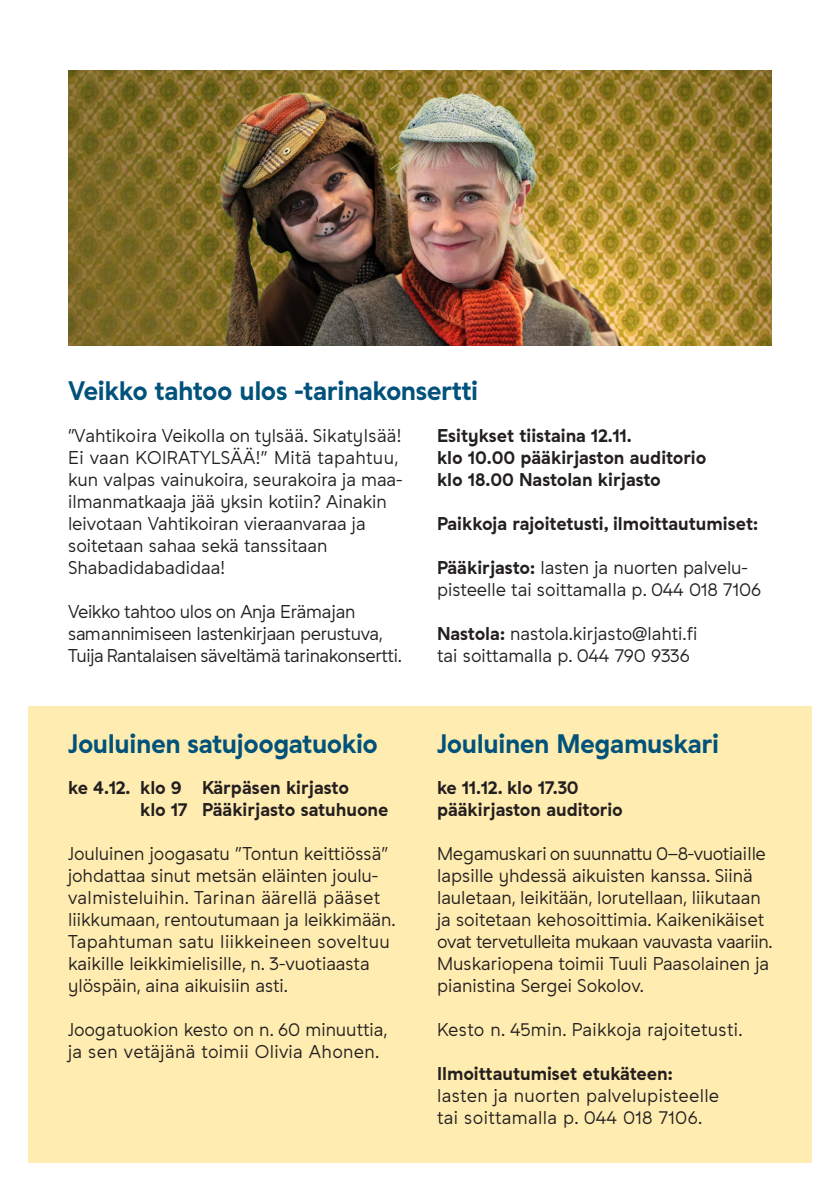
<style>
.page{position:relative;width:840px;height:1191px;background:#fff}
.page>*{position:absolute;margin:0;border:0;box-sizing:border-box;transform-origin:0 0}
.väliotsikko{font:700 26px "Studio Feixen Sans Lahti";letter-spacing:-.015em;color:#00527b}
.leipäteksti{font:18px/22px "Studio Feixen Sans Lahti";color:#231f20}
.leipäteksti-2{font:700 18px/22px "Studio Feixen Sans Lahti";color:#231f20}
.leipäteksti-3{font:18px/22px "Studio Feixen Sans Lahti";letter-spacing:.02em;color:#231f20}
.leipäteksti-4{font:18px/22px "Studio Feixen Sans Lahti";letter-spacing:-.02em;color:#231f20}
.s1{font-weight:700}
</style>
<div class="page">
<div style="left:28px;top:706px;width:783px;height:456px;background:#ffecb0"></div>
<img style="left:68px;top:71px;width:703px;height:274px">
<p class="väliotsikko" style="left:68px;top:375px;width:411px">Veikko tahtoo ulos -tarinakonsertti</p>
<p class="leipäteksti" style="left:68px;top:425px;width:336px">”Vahtikoira Veikolla on tylsää. Sikatylsää!<br>Ei vaan KOIRATYLSÄÄ!” Mitä tapahtuu, kun valpas vainukoira, seurakoira ja maa&shy;ilmanmatkaaja jää yksin kotiin? Ainakin leivotaan Vahtikoiran vieraanvaraa ja soitetaan sahaa sekä tanssitaan Shabadidabadidaa!</p>
<p class="leipäteksti-4" style="left:68px;top:601px;width:335px">Veikko tahtoo ulos on Anja Erämajan samannimiseen lastenkirjaan perustuva,<br>Tuija Rantalaisen säveltämä tarinakonsertti.</p>
<p class="leipäteksti-2" style="left:437px;top:425px;width:271px">Esitykset tiistaina 12.11.<br>klo 10.00 pääkirjaston auditorio klo 18.00 Nastolan kirjasto</p>
<p class="leipäteksti-2" style="left:437px;top:513px;width:322px">Paikkoja rajoitetusti, ilmoittautumiset:</p>
<p class="leipäteksti" style="left:437px;top:557px;width:325px"><span class="s1">Pääkirjasto:</span> lasten ja nuorten palvelu&shy;pisteelle tai soittamalla p. 044 018 7106</p>
<p class="leipäteksti" style="left:437px;top:623px;width:262px"><span class="s1">Nastola:</span> nastola.kirjasto@lahti.fi tai soittamalla p. 044 790 9336</p>
<p class="väliotsikko" style="left:68px;top:727px;width:311px">Jouluinen satujoogatuokio</p>
<p class="leipäteksti-2" style="left:140px;top:777px;width:249px;text-indent:-72px">ke 4.12. klo 9 Kärpäsen kirjasto<br>klo 17 Pääkirjasto satuhuone</p>
<p class="leipäteksti" style="left:68px;top:843px;width:329px">Jouluinen joogasatu ”Tontun keittiössä” johdattaa sinut metsän eläinten joulu&shy;valmisteluihin. Tarinan äärellä pääset liikkumaan, rentoutumaan ja leikkimään.<br>Tapahtuman satu liikkeineen soveltuu kaikille leikkimielisille, n. 3-vuotiaasta ylöspäin, aina aikuisiin asti.</p>
<p class="leipäteksti" style="left:68px;top:1019px;width:321px">Joogatuokion kesto on n. 60 minuuttia, ja sen vetäjänä toimii Olivia Ahonen.</p>
<p class="väliotsikko" style="left:437px;top:727px;width:283px">Jouluinen Megamuskari</p>
<p class="leipäteksti-2" style="left:437px;top:777px;width:187px">ke 11.12. klo 17.30 pääkirjaston auditorio</p>
<p class="leipäteksti" style="left:437px;top:843px;width:337px">Megamuskari on suunnattu 0–8-vuotiaille lapsille yhdessä aikuisten kanssa. Siinä lauletaan, leikitään, lorutellaan, liikutaan ja soitetaan kehosoittimia. Kaikenikäiset ovat tervetulleita mukaan vauvasta vaariin.<br>Muskariopena toimii Tuuli Paasolainen ja pianistina Sergei Sokolov.</p>
<p class="leipäteksti-3" style="left:437px;top:1019px;width:307px">Kesto n. 45min. Paikkoja rajoitetusti.</p>
<p class="leipäteksti-3" style="left:437px;top:1063px;width:283px"><span class="s1">Ilmoittautumiset etukäteen: </span>lasten ja nuorten palvelupisteelle tai soittamalla p. 044 018 7106.</p>
</div>
